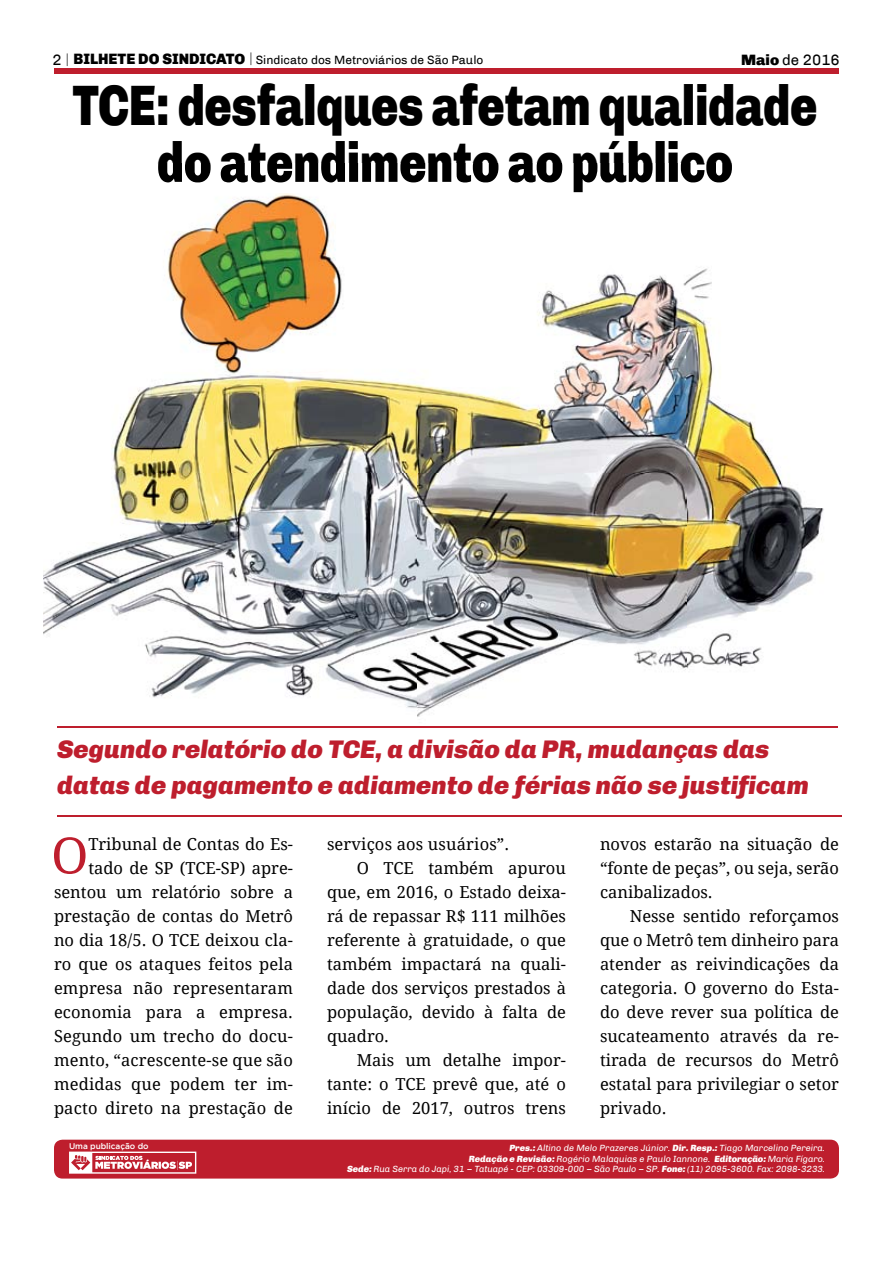
<style>
.page{position:relative;width:893px;height:1263px;background:#fff}
.page>*{position:absolute;margin:0;border:0;box-sizing:border-box;transform-origin:0 0}
.t1{font:900 57px/57px "Chivo";letter-spacing:-.01em;color:#000;text-align:center;scale:.8 1}
.t2{font:50.1px "Droid Serif";color:#be1e2d}
.t3{font:italic 900 25.5px/36px "Chivo";color:#be1e2d}
.t4{font:16.5px/24px "Droid Serif";color:#000;text-align:justify}
.t5{font:15px "Chivo";color:#000}
.t6{font:12px "Chivo";color:#000}
.t7{font:italic 9px/10.8px "Chivo";color:#fff;text-align:right}
.t8{font:500 8.25px "Gotham";letter-spacing:-.005em;color:#fff}
.s1{font-size:15px}
.s2{font-family:"Exo";font-weight:200;font-size:15px}
.s3{font-weight:900;font-size:15px}
.s4{font-weight:900}
</style>
<div class="page">
<div style="left:54px;top:69px;width:785px;height:5px;background:#be1e2d"></div>
<hr style="left:57px;top:815px;width:785px;height:2px;background:#be1e2d">
<div style="left:54px;top:1140px;width:785px;height:38px;background:#be1e2d;border-radius:9px"></div>
<svg style="left:69px;top:1151px;width:127px;height:23px"></svg>
<img style="left:111px;top:193px;width:253px;height:280px">
<img style="left:364px;top:192px;width:322px;height:281px">
<img style="left:686px;top:268px;width:152px;height:460px">
<img style="left:43px;top:473px;width:644px;height:255px">
<img style="left:158px;top:163px;width:574px;height:29px">
<hr style="left:57px;top:726px;width:780px;height:1px;background:#be1e2d">
<p class="t6" style="left:52px;top:53px;width:432px"><span class="s1">2</span> <span class="s2">|</span> <span class="s3">BILHETE DO SINDICATO</span> <span class="s2">|</span> Sindicato dos Metroviários de São Paulo</p>
<p class="t5" style="left:741px;top:51px;width:100px"><span class="s4">Maio</span> de 2016</p>
<h1 class="t1" style="left:73px;top:77px;width:933px">TCE: desfalques afetam qualidade do atendimento ao público</h1>
<h3 class="t3" style="left:57px;top:731px;width:753px">Segundo relatório do TCE, a divisão da PR, mudanças das datas de pagamento e adiamento de férias não se justificam</h3>
<p class="t4" style="left:54px;top:831px;width:240px;text-align:right">Tribunal de Contas do Es&shy;tado de SP (TCE-SP) apre&shy;sentou um relatório sobre a prestação de contas do Metrô no dia 18/5. O TCE deixou cla&shy;ro que os ataques feitos pela empresa não representaram economia para a empresa.<br>Segundo um trecho do docu&shy;mento, “acrescente-se que são medidas que podem ter im&shy;pacto direto na prestação de</p>
<p class="t4" style="left:327px;top:831px;width:184px">serviços aos usuários”.</p>
<h2 class="t2" style="left:51px;top:821px;width:39px">O</h2>
<p class="t4" style="left:357px;top:855px;width:211px">O TCE também apurou</p>
<p class="t4" style="left:327px;top:879px;width:240px">que, em 2016, o Estado deixa-</p>
<p class="t4" style="left:327px;top:903px;width:240px">rá de repassar R$ 111 milhões</p>
<p class="t4" style="left:327px;top:927px;width:240px">referente à gratuidade, o que</p>
<p class="t4" style="left:327px;top:951px;width:240px">também impactará na quali-</p>
<p class="t4" style="left:327px;top:975px;width:240px">dade dos serviços prestados à</p>
<p class="t4" style="left:327px;top:999px;width:240px">população, devido à falta de</p>
<p class="t4" style="left:327px;top:1023px;width:64px">quadro.</p>
<p class="t4" style="left:357px;top:1047px;width:211px">Mais um detalhe impor-</p>
<p class="t4" style="left:327px;top:1071px;width:240px">tante: o TCE prevê que, até o</p>
<p class="t4" style="left:327px;top:1095px;width:240px">início de 2017, outros trens</p>
<p class="t4" style="left:600px;top:831px;width:240px">novos estarão na situação de “fonte de peças”, ou seja, serão canibalizados.</p>
<p class="t4" style="left:600px;top:903px;width:240px;text-indent:30px">Nesse sentido reforçamos que o Metrô tem dinheiro para atender as reivindicações da categoria. O governo do Esta&shy;do deve rever sua política de sucateamento através da re&shy;tirada de recursos do Metrô estatal para privilegiar o setor privado.</p>
<p class="t8" style="left:69px;top:1141px;width:81px">Uma publicação do</p>
<p class="t7" style="left:347px;top:1142px;width:480px"><span class="s4">Pres.:</span> Altino de Melo Prazeres Júnior. <span class="s4">Dir. Resp.:</span> Tiago Marcelino Pereira.<br><span class="s4">Redação e Revisão:</span> Rogério Malaquias e Paulo Iannone. <span class="s4">Editoração:</span> Maria Fígaro.<br><span class="s4">Sede:</span> Rua Serra do Japi, 31 – Tatuapé - CEP: 03309-000 – São Paulo – SP. <span class="s4">Fone:</span> (11) 2095-3600. Fax: 2098-3233.</p>
</div>
